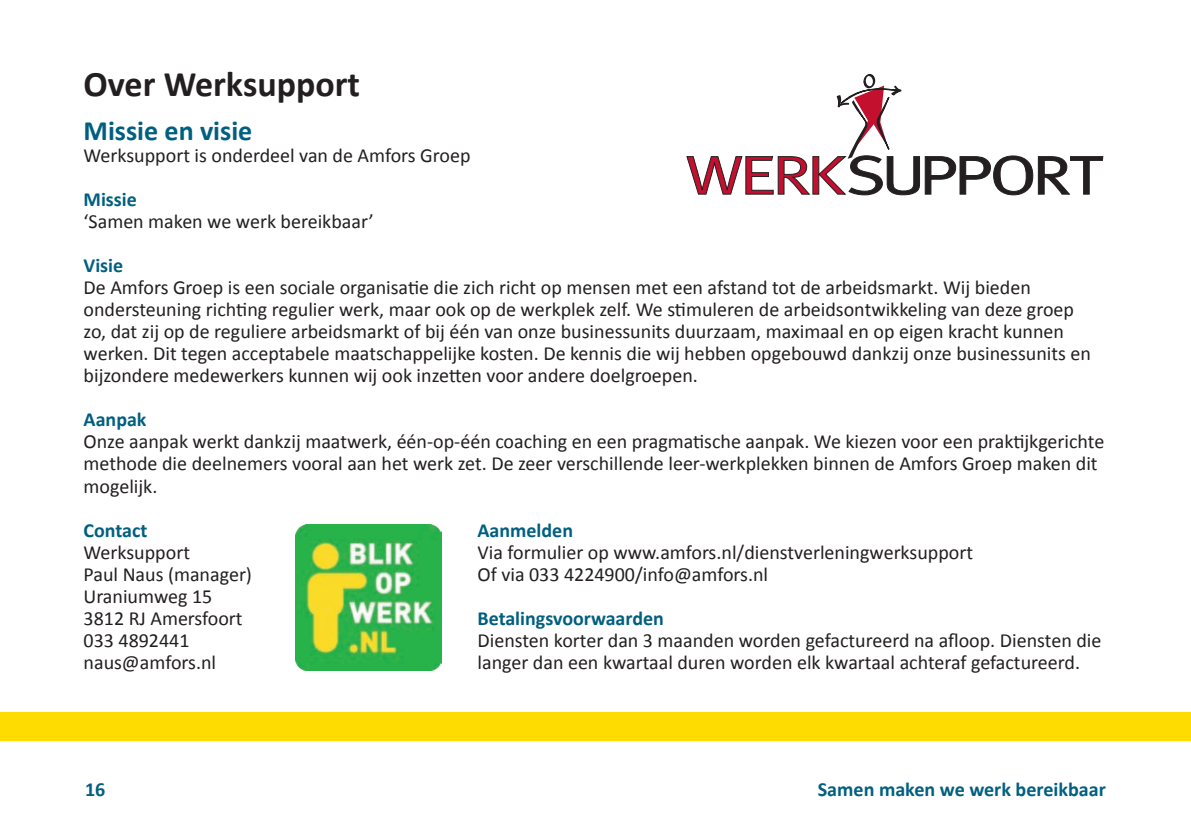
<style>
.page{position:relative;width:1191px;height:840px;background:#fff}
.page>*{position:absolute;margin:0;border:0;box-sizing:border-box;transform-origin:0 0}
.t1{font:700 36px "Calibri";color:#231f20}
.t2{font:700 28px "Calibri";color:#005f7f}
.t3{font:20px/22px "Calibri";color:#231f20}
.t4{font:700 20px "Calibri";color:#005f7f}
</style>
<div class="page">
<div style="left:0;top:711px;width:1191px;height:29px;background:#ffdc01"></div>
<img style="left:296px;top:524px;width:146px;height:146px">
<div style="left:864px;top:74px;width:11px;height:13px;border:1px solid #231f20;border-radius:50%"></div>
<svg style="left:686px;top:75px;width:417px;height:120px"></svg>
<h1 class="t1" style="left:84px;top:62px;width:278px">Over Werksupport</h1>
<h2 class="t2" style="left:84px;top:113px;width:170px">Missie en visie</h2>
<p class="t3" style="left:84px;top:143px;width:388px">Werksupport is onderdeel van de Amfors Groep</p>
<p class="t4" style="left:84px;top:187px;width:55px">Missie</p>
<p class="t3" style="left:84px;top:209px;width:292px">‘Samen maken we werk bereikbaar’</p>
<p class="t4" style="left:84px;top:253px;width:41px">Visie</p>
<p class="t3" style="left:84px;top:275px;width:1009px">De Amfors Groep is een sociale organisatie die zich richt op mensen met een afstand tot de arbeidsmarkt. Wij bieden ondersteuning richting regulier werk, maar ook op de werkplek zelf. We stimuleren de arbeidsontwikkeling van deze groep zo, dat zij op de reguliere arbeidsmarkt of bij één van onze businessunits duurzaam, maximaal en op eigen kracht kunnen werken. Dit tegen acceptabele maatschappelijke kosten. De kennis die wij hebben opgebouwd dankzij onze businessunits en bijzondere medewerkers kunnen wij ook inzetten voor andere doelgroepen.</p>
<p class="t4" style="left:84px;top:407px;width:64px">Aanpak</p>
<p class="t3" style="left:84px;top:429px;width:1022px">Onze aanpak werkt dankzij maatwerk, één-op-één coaching en een pragmatische aanpak. We kiezen voor een praktijkgerichte methode die deelnemers vooral aan het werk zet. De zeer verschillende leer-werkplekken binnen de Amfors Groep maken dit mogelijk.</p>
<p class="t4" style="left:84px;top:517px;width:65px">Contact</p>
<p class="t3" style="left:84px;top:539px;width:170px">Werksupport<br>Paul Naus (manager)<br>Uraniumweg 15<br>3812 RJ Amersfoort<br>033 4892441 naus@amfors.nl</p>
<p class="t4" style="left:477px;top:518px;width:97px">Aanmelden</p>
<p class="t3" style="left:477px;top:540px;width:497px">Via formulier op www.amfors.nl/dienstverleningwerksupport<br>Of via 033 4224900/info@amfors.nl</p>
<p class="t4" style="left:477px;top:606px;width:188px">Betalingsvoorwaarden</p>
<p class="t3" style="left:477px;top:628px;width:625px">Diensten korter dan 3 maanden worden gefactureerd na afloop. Diensten die langer dan een kwartaal duren worden elk kwartaal achteraf gefactureerd.</p>
<p class="t4" style="left:85px;top:776px;width:22px">16</p>
<p class="t4" style="left:817px;top:776px;width:290px">Samen maken we werk bereikbaar</p>
</div>
